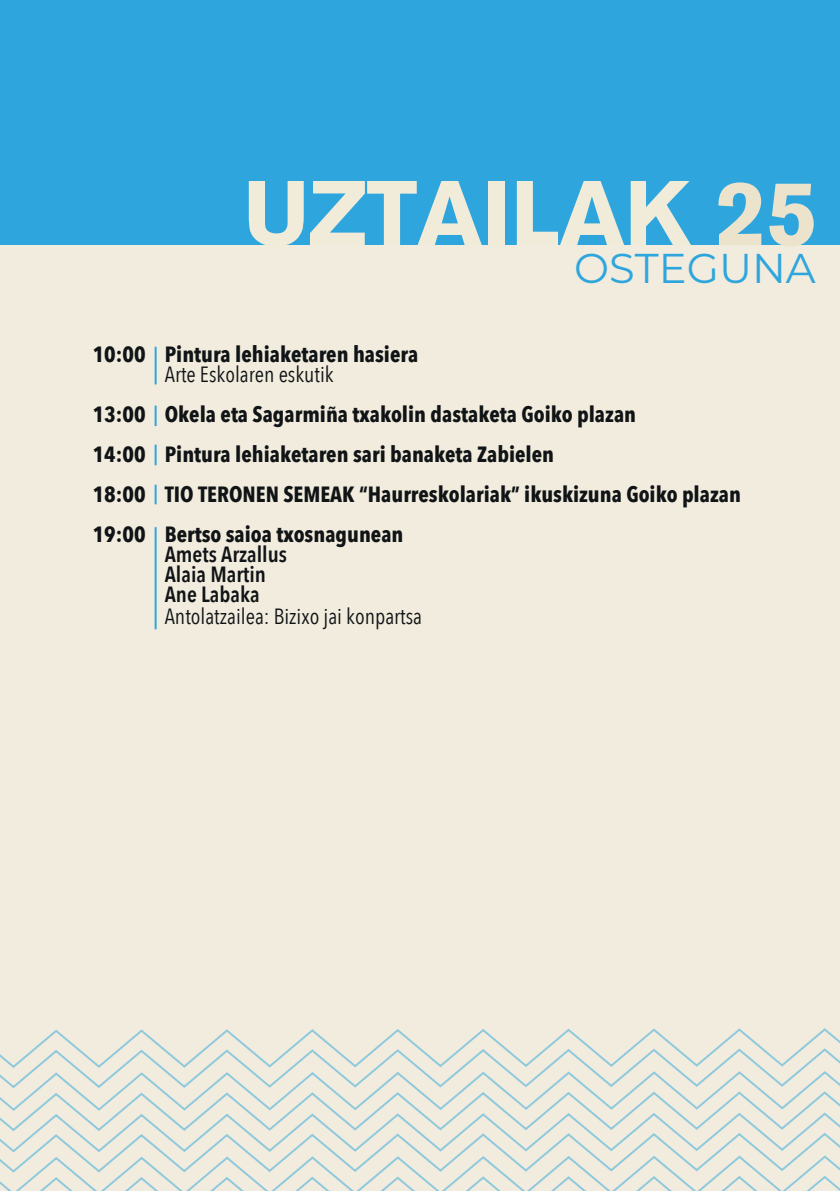
<style>
.page{position:relative;width:840px;height:1191px;background:#fff}
.page>*{position:absolute;margin:0;border:0;box-sizing:border-box;transform-origin:0 0}
.t1{font:700 91px "Akzidenz Grotesk BQ";color:#f1ecda}
.t2{font:41.6px "Montserrat";color:#2ea6dd}
.t3{font:700 22px/40px "Avenir Next Condensed";color:#111416}
.t4{font:22px "Avenir Next Condensed";color:#111416}
.t5{font:600 22px/20px "Avenir Next Condensed";color:#111416}
.s1{color:#ebe3cc}
</style>
<div class="page">
<div style="left:0;top:0;width:839px;height:1191px;background:#f1ecdd"></div>
<hr style="left:154px;top:347px;width:2px;height:37px;background:#2ea6dd">
<hr style="left:154px;top:405px;width:2px;height:21px;background:#2ea6dd">
<hr style="left:154px;top:445px;width:2px;height:20px;background:#2ea6dd">
<svg style="left:154px;top:485px;width:2px;height:19px"></svg>
<hr style="left:154px;top:527px;width:2px;height:102px;background:#2ea6dd">
<div style="left:0;top:0;width:839px;height:244px;background:#2ea6dd"></div>
<svg style="left:0;top:1028px;width:839px;height:163px"></svg>
<h1 class="t1" style="left:243px;top:161px;width:576px">UZTAILAK <span class="s1">25</span></h1>
<h2 class="t2" style="left:574px;top:240px;width:243px">OSTEGUNA</h2>
<p class="t3" style="left:93px;top:334px;width:327px">10:00 Pintura lehiaketaren hasiera</p>
<p class="t4" style="left:165px;top:355px;width:170px">Arte Eskolaren eskutik</p>
<p class="t3" style="left:93px;top:394px;width:649px">13:00 Okela eta Sagarmiña txakolin dastaketa Goiko plazan<br>14:00 Pintura lehiaketaren sari banaketa Zabielen<br>18:00 TIO TERONEN SEMEAK “Haurreskolariak” ikuskizuna Goiko plazan 19:00 Bertso saioa txosnagunean</p>
<p class="t5" style="left:165px;top:543px;width:124px">Amets Arzallus<br>Alaia Martin<br>Ane Labaka</p>
<p class="t4" style="left:165px;top:597px;width:259px">Antolatzailea: Bizixo jai konpartsa</p>
</div>
